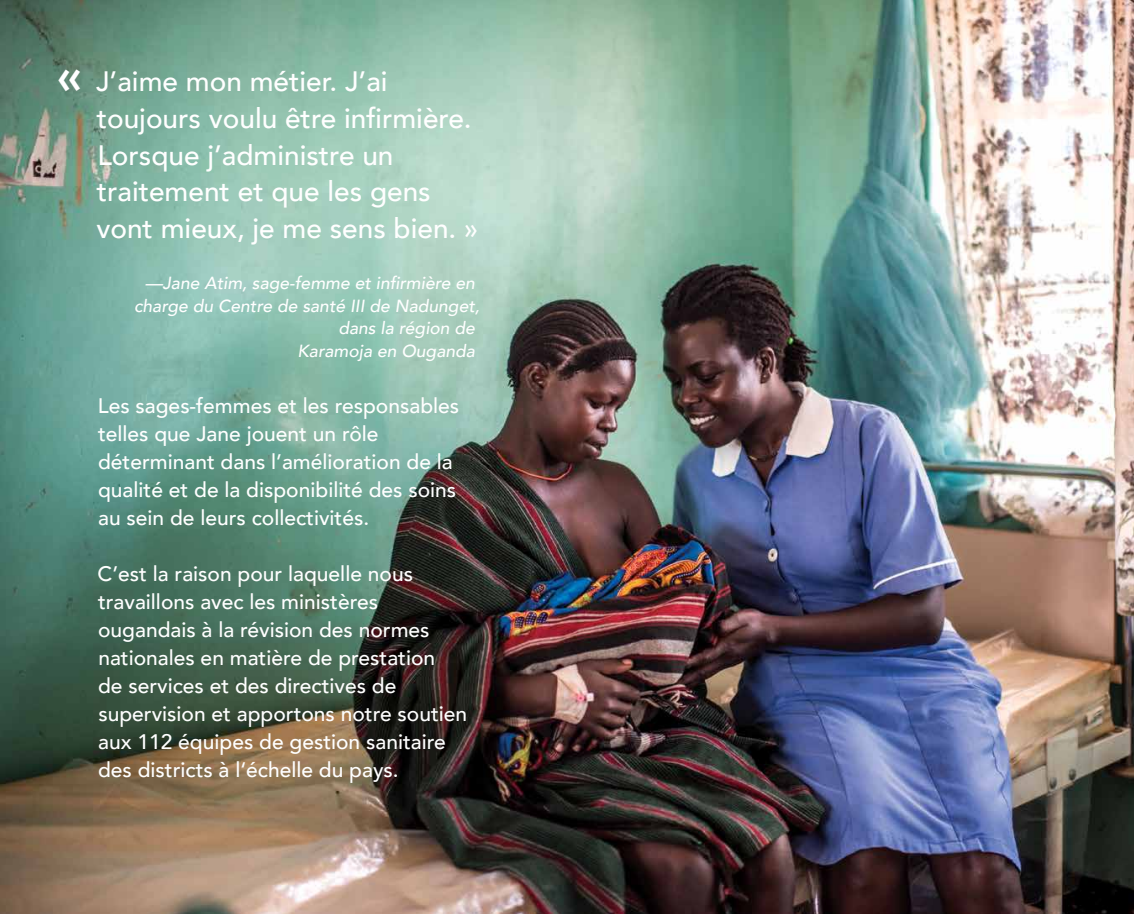
<style>
.page{position:relative;width:1134px;height:914px;background:#fff}
.page>*{position:absolute;margin:0;border:0;box-sizing:border-box;transform-origin:0 0}
.t1{font:500 28px/36.8px "Avenir";color:#fff}
.t2{font:500 21px/28px "Avenir";color:#fff}
.t3{font:italic 500 17.5px/22.8px "Avenir";color:#fff;text-align:right}
.s1{font-weight:800;font-size:47.95px}
</style>
<div class="page">
<img style="left:0;top:0;width:1134px;height:914px">
<h1 class="t1" style="left:96px;top:61px;width:383px;text-indent:-39px"><span class="s1">«</span> J’aime mon métier. J’ai toujours voulu être infirmière.<br>Lorsque j’administre un traitement et que les gens vont mieux, je me sens bien. »</h1>
<p class="t3" style="left:134px;top:272px;width:347px">—Jane Atim, sage-femme et infirmière en charge du Centre de santé III de Nadunget, dans la région de<br>Karamoja en Ouganda</p>
<p class="t2" style="left:98px;top:391px;width:363px">Les sages-femmes et les responsables telles que Jane jouent un rôle déterminant dans l’amélioration de la qualité et de la disponibilité des soins au sein de leurs collectivités.</p>
<p class="t2" style="left:98px;top:559px;width:371px">C’est la raison pour laquelle nous travaillons avec les ministères ougandais à la révision des normes nationales en matière de prestation<br>de services et des directives de supervision et apportons notre soutien aux 112 équipes de gestion sanitaire des districts à l‘échelle du pays.</p>
</div>
